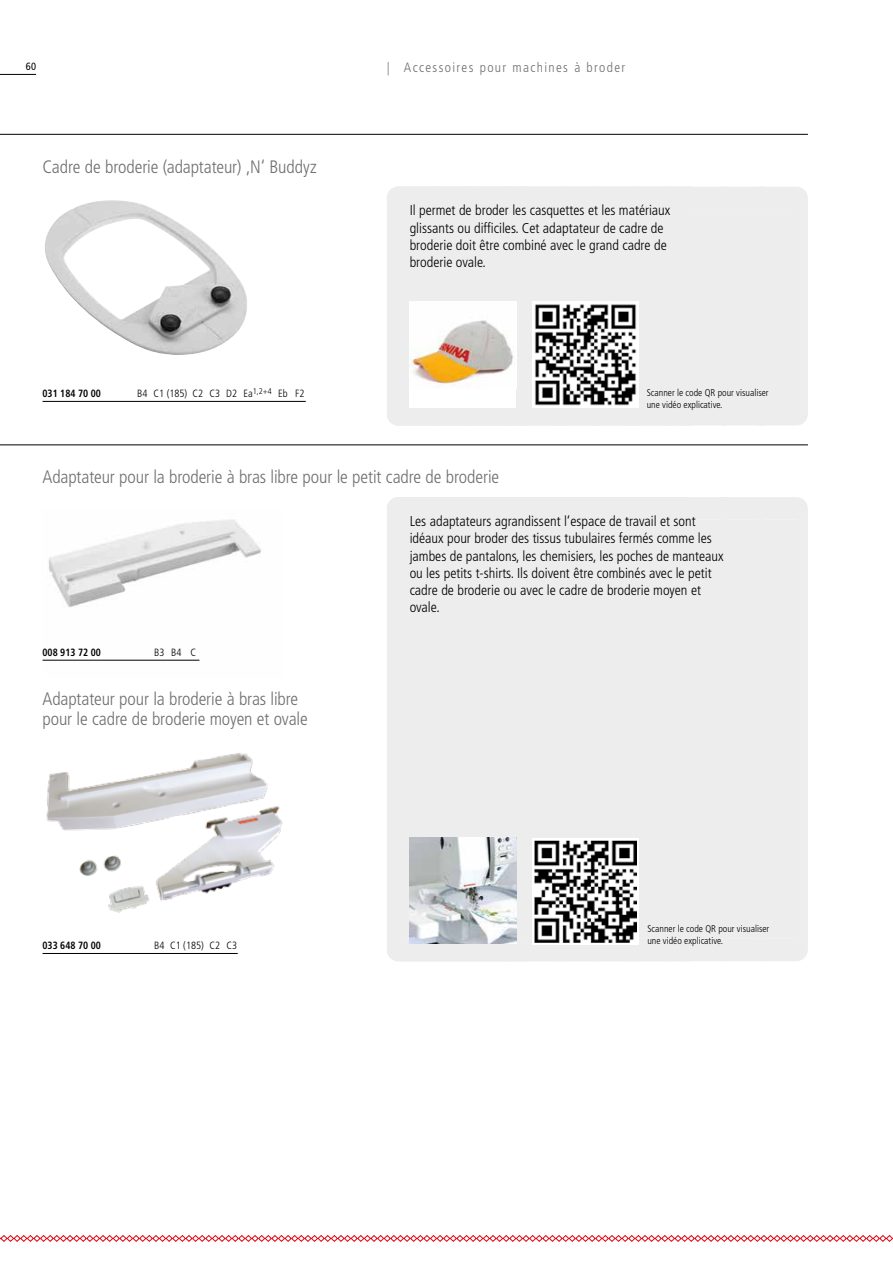
<style>
.page{position:relative;width:893px;height:1263px;background:#fff}
.page>*{position:absolute;margin:0;border:0;box-sizing:border-box;transform-origin:0 0}
.t1{font:300 condensed 18px/20.2px "Frutiger";letter-spacing:-.005em;color:#706f6f}
.t2{font:300 condensed 14.25px/17.2px "Frutiger";color:#000}
.t3{font:300 condensed 13.5px "Frutiger";letter-spacing:.1em;color:#706f6f}
.t4{font:300 condensed 10.5px "Frutiger";color:#000}
.t5{font:700 condensed 10.5px "Frutiger";color:#000;scale:.93 1}
.t6{font:condensed 10.5px "Frutiger";color:#000}
.t7{font:300 condensed 9.75px/12px "Frutiger";color:#000}
</style>
<div class="page">
<hr style="left:0;top:74px;width:36px;height:1px;background:#000">
<svg style="left:0;top:1235px;width:893px;height:7px"></svg>
<hr style="left:0;top:134px;width:808px;height:1px;background:#000">
<hr style="left:0;top:444px;width:808px;height:1px;background:#000">
<div style="left:387px;top:198px;width:421px;height:216px;background:#ededed"></div>
<div style="left:387px;top:187px;width:409px;height:22px;background:#ededed"></div>
<div style="left:398px;top:403px;width:398px;height:22px;background:#ededed"></div>
<img style="left:45px;top:200px;width:202px;height:155px">
<div style="left:410px;top:301px;width:106px;height:106px;background:#fff"></div>
<img style="left:410px;top:320px;width:103px;height:68px">
<div style="left:387px;top:508px;width:421px;height:442px;background:#ededed"></div>
<div style="left:387px;top:497px;width:409px;height:23px;background:#ededed"></div>
<div style="left:398px;top:939px;width:398px;height:22px;background:#ededed"></div>
<img style="left:43px;top:519px;width:218px;height:142px">
<img style="left:410px;top:837px;width:106px;height:107px">
<img style="left:46px;top:753px;width:237px;height:160px">
<hr style="left:43px;top:401px;width:263px;height:1px;background:#000">
<hr style="left:43px;top:660px;width:156px;height:1px;background:#000">
<hr style="left:43px;top:953px;width:195px;height:1px;background:#000">
<svg style="left:532px;top:838px;width:106px;height:106px"></svg>
<img style="left:534px;top:840px;width:102px;height:102px">
<img style="left:532px;top:302px;width:106px;height:106px">
<p class="t6" style="left:26px;top:60px;width:12px">60</p>
<p class="t3" style="left:387px;top:59px;width:240px">| Accessoires pour machines à broder</p>
<p class="t1" style="left:43px;top:157px;width:276px">Cadre de broderie (adaptateur) ‚N‘ Buddyz</p>
<p class="t5" style="left:43px;top:387px;width:64px">031 184 70 00</p>
<p class="t4" style="left:137px;top:387px;width:169px">B4 C1 (185) C2 C3 D2 Ea<sup>1,2+4</sup> Eb F2</p>
<p class="t2" style="left:410px;top:202px;width:262px">Il permet de broder les casquettes et les matériaux glissants ou difficiles. Cet adaptateur de cadre de broderie doit être combiné avec le grand cadre de broderie ovale.</p>
<p class="t7" style="left:647px;top:386px;width:123px">Scanner le code QR pour visualiser une vidéo explicative.</p>
<p class="t1" style="left:43px;top:467px;width:458px">Adaptateur pour la broderie à bras libre pour le petit cadre de broderie</p>
<p class="t2" style="left:410px;top:513px;width:316px">Les adaptateurs agrandissent l‘espace de travail et sont idéaux pour broder des tissus tubulaires fermés comme les jambes de pantalons, les chemisiers, les poches de manteaux ou les petits t-shirts. Ils doivent être combinés avec le petit cadre de broderie ou avec le cadre de broderie moyen et ovale.</p>
<p class="t5" style="left:43px;top:646px;width:64px">008 913 72 00</p>
<p class="t4" style="left:154px;top:646px;width:43px">B3 B4 C</p>
<p class="t1" style="left:43px;top:688px;width:267px">Adaptateur pour la broderie à bras libre pour le cadre de broderie moyen et ovale</p>
<p class="t5" style="left:43px;top:939px;width:64px">033 648 70 00</p>
<p class="t4" style="left:154px;top:939px;width:84px">B4 C1 (185) C2 C3</p>
<p class="t7" style="left:647px;top:923px;width:123px">Scanner le code QR pour visualiser une vidéo explicative.</p>
</div>
